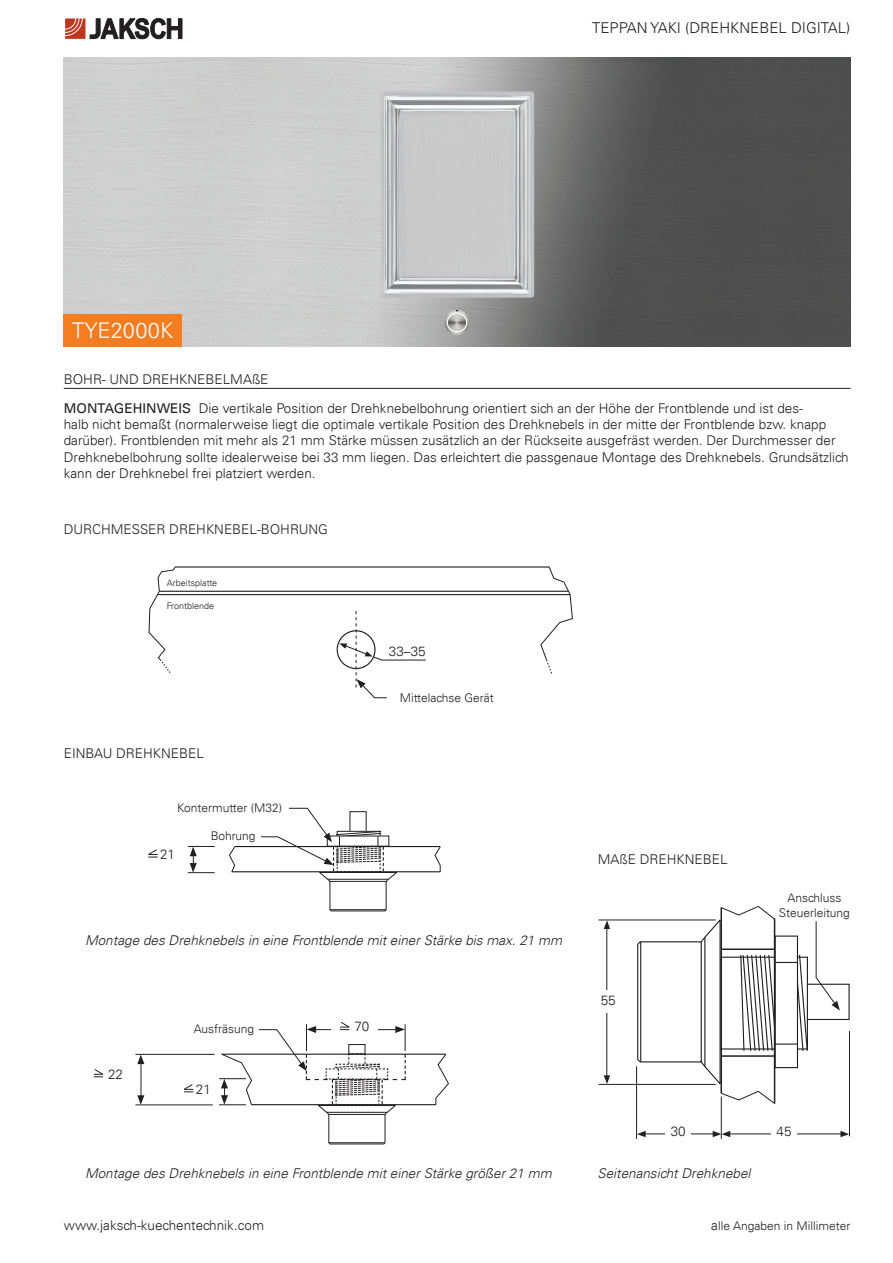
<style>
.page{position:relative;width:893px;height:1263px;background:#fff}
.page>*{position:absolute;margin:0;border:0;box-sizing:border-box;transform-origin:0 0}
.t1{font:300 21.75px "Univers LT";color:#fff}
.t2{font:300 15px "Univers LT";color:#231f20}
.t3{font:300 13.5px/16.2px "Univers LT";color:#231f20}
.t4{font:italic 300 13.5px "Univers LT";color:#231f20}
.t5{font:300 12px/14.4px "Univers LT";color:#231f20;text-align:center}
.t6{font:300 9px "Univers LT";color:#231f20}
.s1{font-weight:400}
.s2{font-size:13.5px}
</style>
<div class="page">
<svg style="left:65px;top:18px;width:117px;height:21px"></svg>
<img style="left:64px;top:57px;width:786px;height:290px">
<div style="left:64px;top:314px;width:118px;height:33px;background:#f47d21"></div>
<img style="left:380px;top:91px;width:154px;height:207px">
<img style="left:444px;top:310px;width:26px;height:25px;border-radius:13px">
<hr style="left:64px;top:388px;width:786px;height:1px;background:#231f20">
<div style="left:800px;top:984px;width:50px;height:36px;border:1px solid #231f20"></div>
<hr style="left:774px;top:918px;width:1px;height:186px;background:#231f20">
<svg style="left:815px;top:921px;width:25px;height:89px"></svg>
<hr style="left:721px;top:1096px;width:1px;height:43px;background:#231f20">
<hr style="left:636px;top:1066px;width:1px;height:73px;background:#231f20">
<hr style="left:849px;top:1031px;width:1px;height:105px;background:#231f20">
<svg style="left:840px;top:1131px;width:9px;height:6px"></svg>
<hr style="left:729px;top:1133px;width:113px;height:1px;background:#231f20">
<svg style="left:637px;top:1131px;width:9px;height:6px"></svg>
<svg style="left:713px;top:1131px;width:17px;height:6px"></svg>
<hr style="left:644px;top:1133px;width:70px;height:1px;background:#231f20">
<div style="left:771px;top:1121px;width:26px;height:23px;background:#fff"></div>
<div style="left:665px;top:1121px;width:26px;height:23px;background:#fff"></div>
<hr style="left:598px;top:1084px;width:118px;height:1px;background:#231f20">
<hr style="left:598px;top:919px;width:118px;height:1px;background:#231f20">
<svg style="left:604px;top:1075px;width:6px;height:9px"></svg>
<svg style="left:604px;top:920px;width:6px;height:9px"></svg>
<hr style="left:606px;top:927px;width:1px;height:151px;background:#231f20">
<div style="left:598px;top:990px;width:20px;height:23px;background:#fff"></div>
<svg style="left:637px;top:906px;width:171px;height:197px"></svg>
<hr style="left:222px;top:1053px;width:224px;height:2px;background:#231f20">
<hr style="left:251px;top:1104px;width:185px;height:1px;background:#231f20">
<hr style="left:135px;top:1054px;width:80px;height:1px;background:#231f20">
<hr style="left:135px;top:1104px;width:78px;height:1px;background:#231f20">
<svg style="left:137px;top:1054px;width:7px;height:10px"></svg>
<svg style="left:137px;top:1095px;width:7px;height:10px"></svg>
<hr style="left:141px;top:1063px;width:1px;height:34px;background:#231f20">
<svg style="left:94px;top:1069px;width:9px;height:8px"></svg>
<svg style="left:184px;top:1084px;width:9px;height:8px"></svg>
<svg style="left:258px;top:1022px;width:148px;height:123px"></svg>
<svg style="left:219px;top:1054px;width:33px;height:51px"></svg>
<svg style="left:435px;top:1054px;width:14px;height:51px"></svg>
<hr style="left:235px;top:846px;width:205px;height:1px;background:#231f20">
<hr style="left:232px;top:871px;width:208px;height:1px;background:#231f20">
<svg style="left:188px;top:846px;width:27px;height:27px"></svg>
<svg style="left:148px;top:849px;width:10px;height:9px"></svg>
<svg style="left:260px;top:807px;width:138px;height:105px"></svg>
<svg style="left:435px;top:846px;width:6px;height:26px"></svg>
<svg style="left:229px;top:846px;width:6px;height:26px"></svg>
<hr style="left:158px;top:594px;width:412px;height:1px;background:#231f20">
<hr style="left:159px;top:591px;width:409px;height:1px;background:#231f20">
<hr style="left:175px;top:566px;width:374px;height:2px;background:#231f20">
<div style="left:337px;top:630px;width:39px;height:39px;border:1px solid #231f20;border-radius:50%"></div>
<svg style="left:540px;top:566px;width:33px;height:108px"></svg>
<svg style="left:149px;top:566px;width:27px;height:107px"></svg>
<div style="left:167px;top:579px;width:50px;height:7px;background:#fff"></div>
<div style="left:167px;top:603px;width:47px;height:6px;background:#fff"></div>
<svg style="left:339px;top:611px;width:87px;height:87px"></svg>
<h1 class="t1" style="left:72px;top:317px;width:102px">TYE2000K</h1>
<p class="t2" style="left:592px;top:19px;width:260px">Teppan Yaki (drehknebel digital)</p>
<p class="t3" style="left:64px;top:365px;width:741px;line-height:29px">bohr- und drehknebelmaße<br><span class="s1">MONTAGEHINWEIS</span> Die vertikale Position der Drehknebelbohrung orientiert sich an der Höhe der Frontblende und ist des-</p>
<p class="t3" style="left:64px;top:416px;width:786px">halb nicht bemaßt (normalerweise liegt die optimale vertikale Position des Drehknebels in der mitte der Frontblende bzw. knapp darüber). Frontblenden mit mehr als 21 mm Stärke müssen zusätzlich an der Rückseite ausgefräst werden. Der Durchmesser der Drehknebelbohrung sollte idealerweise bei 33 mm liegen. Das erleichtert die passgenaue Montage des Drehknebels. Grundsätzlich kann der Drehknebel frei platziert werden.</p>
<p class="t3" style="left:64px;top:521px;width:11px">Durchm</p>
<p class="t3" style="left:124px;top:521px;width:167px">esser Dreh knebel-Bohrung</p>
<p class="t6" style="left:167px;top:577px;width:52px">Arbeitsplatte</p>
<p class="t6" style="left:167px;top:600px;width:49px">Frontblende</p>
<p class="t3" style="left:64px;top:745px;width:22px">Einbau</p>
<p class="t3" style="left:116px;top:745px;width:89px">Drehknebel</p>
<p class="t5" style="left:177px;top:801px;width:107px">Kontermutter (M32)</p>
<p class="t3" style="left:160px;top:846px;width:17px">21</p>
<p class="t5" style="left:211px;top:829px;width:46px">Bohrung</p>
<p class="t3" style="left:389px;top:643px;width:38px">33–35</p>
<p class="t5" style="left:400px;top:690px;width:96px">Mittelachse Gerät</p>
<p class="t4" style="left:85px;top:932px;width:479px">Montage des Drehknebels in eine Frontblende mit einer Stärke bis max. 21 mm</p>
<p class="t3" style="left:108px;top:1066px;width:17px">22</p>
<p class="t5" style="left:194px;top:1021px;width:62px">Ausfräsung</p>
<p class="t3" style="left:354px;top:1018px;width:17px">70</p>
<p class="t3" style="left:196px;top:1081px;width:17px">21</p>
<p class="t4" style="left:85px;top:1165px;width:468px">Montage des Drehknebels in eine Frontblende mit einer Stärke größer 21 mm</p>
<p class="t3" style="left:598px;top:851px;width:131px">maße Drehknebel</p>
<p class="t3" style="left:601px;top:992px;width:17px">55</p>
<p class="t5" style="left:779px;top:891px;width:73px">Anschluss<br>Steuerleitung</p>
<p class="t3" style="left:671px;top:1123px;width:17px">30</p>
<p class="t3" style="left:777px;top:1123px;width:17px">45</p>
<p class="t4" style="left:597px;top:1165px;width:155px">Seitenansicht Drehknebel</p>
<p class="t3" style="left:64px;top:1217px;width:202px">www.jaksch-kuechentechnik.com</p>
<p class="t5" style="left:711px;top:1219px;width:141px"><span class="s2">a</span>lle Angaben in Millimeter</p>
</div>
